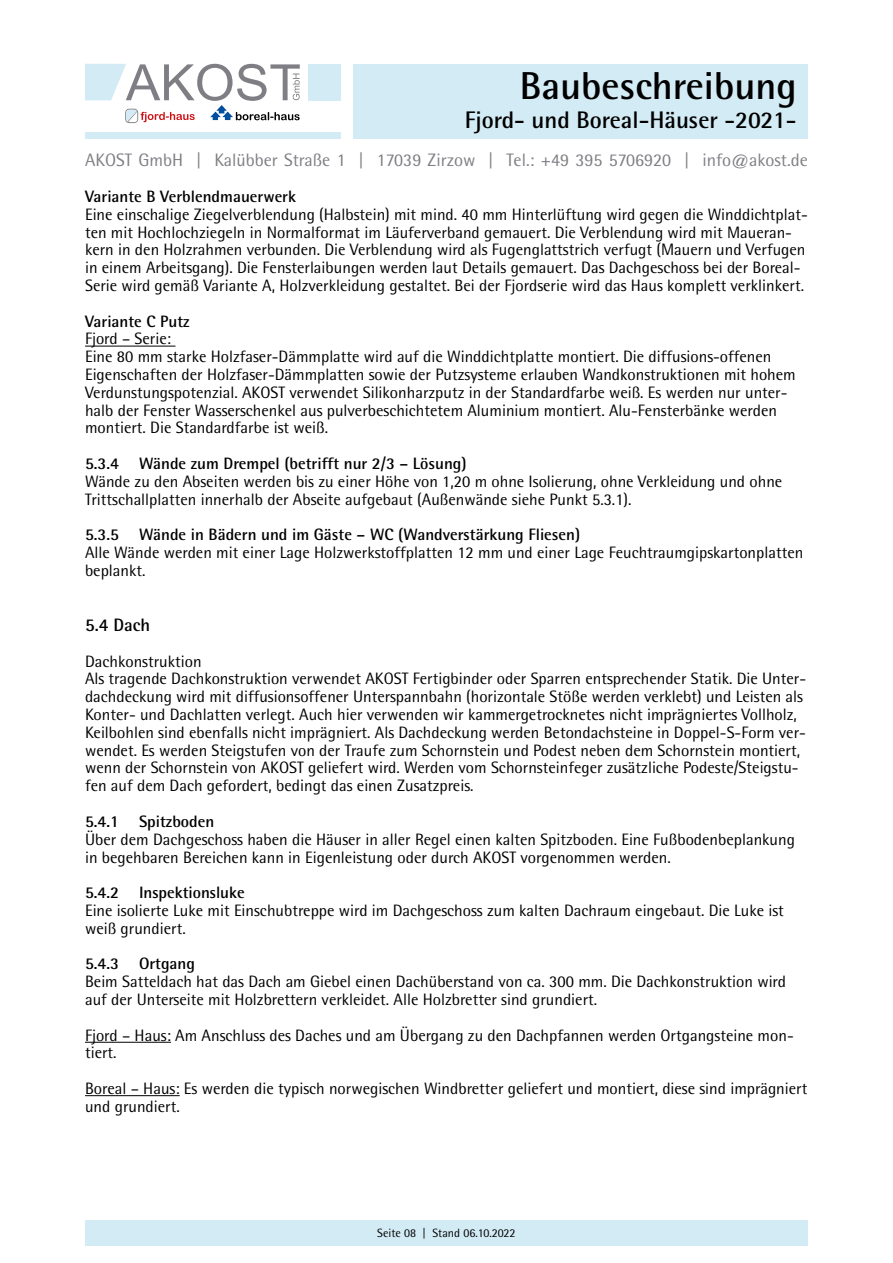
<style>
.page{position:relative;width:893px;height:1263px;background:#fff}
.page>*{position:absolute;margin:0;border:0;box-sizing:border-box;transform-origin:0 0}
.t1{font:700 39px "Rotis Semi Sans Std";color:#000}
.t2{font:700 24px "Rotis Semi Sans Std";color:#000}
.t3{font:18px "Rotis Semi Sans Std";color:#7e7e84}
.ZW_US{font:700 18px "Rotis Semi Sans Std";color:#000}
.t4{font:16.5px/17.9px "Rotis Semi Sans Std";color:#000}
.t5{font:700 16.5px "Rotis Semi Sans Std";color:#000}
.t6{font:12px "Rotis Semi Sans Std";color:#000}
</style>
<div class="page">
<div style="left:308px;top:64px;width:32px;height:36px;background:#d3ebf4"></div>
<div style="left:85px;top:132px;width:255px;height:7px;background:#d3ebf4"></div>
<svg style="left:85px;top:64px;width:215px;height:59px"></svg>
<div style="left:353px;top:64px;width:455px;height:75px;background:#d3ebf4"></div>
<div style="left:85px;top:1220px;width:723px;height:25px;background:#d3ebf4"></div>
<hr style="left:85px;top:346px;width:90px;height:1px;background:#000">
<hr style="left:85px;top:1042px;width:86px;height:1px;background:#000">
<hr style="left:85px;top:1095px;width:95px;height:1px;background:#000">
<h1 class="t1" style="left:520px;top:62px;width:278px">Baubeschreibung</h1>
<h2 class="t2" style="left:465px;top:105px;width:333px">Fjord- und Boreal-Häuser -2021-</h2>
<p class="t3" style="left:85px;top:149px;width:724px">AKOST GmbH | Kalübber Straße 1 | 17039 Zirzow | Tel.: +49 395 5706920 | info@akost.de</p>
<p class="t5" style="left:85px;top:186px;width:213px">Variante B Verblendmauerwerk</p>
<p class="t4" style="left:85px;top:205px;width:724px">Eine einschalige Ziegelverblendung (Halbstein) mit mind. 40 mm Hinterlüftung wird gegen die Winddichtplat&shy;ten mit Hochlochziegeln in Normalformat im Läuferverband gemauert. Die Verblendung wird mit Maueran&shy;kern in den Holzrahmen verbunden. Die Verblendung wird als Fugenglattstrich verfugt (Mauern und Verfugen in einem Arbeitsgang). Die Fensterlaibungen werden laut Details gemauert. Das Dachgeschoss bei der Boreal-Serie wird gemäß Variante A, Holzverkleidung gestaltet. Bei der Fjordserie wird das Haus komplett verklinkert.</p>
<p class="t5" style="left:85px;top:311px;width:106px">Variante C Putz</p>
<p class="t4" style="left:85px;top:330px;width:88px">Fjord – Serie:</p>
<p class="t4" style="left:85px;top:348px;width:712px">Eine 80 mm starke Holzfaser-Dämmplatte wird auf die Winddichtplatte montiert. Die diffusions-offenen Eigenschaften der Holzfaser-Dämmplatten sowie der Putzsysteme erlauben Wandkonstruktionen mit hohem Verdunstungspotenzial. AKOST verwendet Silikonharzputz in der Standardfarbe weiß. Es werden nur unter&shy;halb der Fenster Wasserschenkel aus pulverbeschichtetem Aluminium montiert. Alu-Fensterbänke werden montiert. Die Standardfarbe ist weiß.</p>
<p class="t5" style="left:85px;top:453px;width:383px">5.3.4 Wände zum Drempel (betrifft nur 2/3 – Lösung)</p>
<p class="t4" style="left:85px;top:472px;width:699px">Wände zu den Abseiten werden bis zu einer Höhe von 1,20 m ohne Isolierung, ohne Verkleidung und ohne<br>Trittschallplatten innerhalb der Abseite aufgebaut (Außenwände siehe Punkt 5.3.1).</p>
<p class="t5" style="left:85px;top:525px;width:497px">5.3.5 Wände in Bädern und im Gäste – WC (Wandverstärkung Fliesen)</p>
<p class="t4" style="left:85px;top:543px;width:720px">Alle Wände werden mit einer Lage Holzwerkstoffplatten 12 mm und einer Lage Feuchtraumgipskartonplatten beplankt.</p>
<p class="ZW_US" style="left:85px;top:614px;width:67px">5.4 Dach</p>
<p class="t4" style="left:85px;top:652px;width:723px">Dachkonstruktion<br>Als tragende Dachkonstruktion verwendet AKOST Fertigbinder oder Sparren entsprechender Statik. Die Unter&shy;dachdeckung wird mit diffusionsoffener Unterspannbahn (horizontale Stöße werden verklebt) und Leisten als Konter- und Dachlatten verlegt. Auch hier verwenden wir kammergetrocknetes nicht imprägniertes Vollholz, Keilbohlen sind ebenfalls nicht imprägniert. Als Dachdeckung werden Betondachsteine in Doppel-S-Form ver&shy;wendet. Es werden Steigstufen von der Traufe zum Schornstein und Podest neben dem Schornstein montiert, wenn der Schornstein von AKOST geliefert wird. Werden vom Schornsteinfeger zusätzliche Podeste/Steigstu&shy;fen auf dem Dach gefordert, bedingt das einen Zusatzpreis.</p>
<p class="t5" style="left:85px;top:811px;width:131px">5.4.1 Spitzboden</p>
<p class="t4" style="left:85px;top:830px;width:711px">Über dem Dachgeschoss haben die Häuser in aller Regel einen kalten Spitzboden. Eine Fußbodenbeplankung in begehbaren Bereichen kann in Eigenleistung oder durch AKOST vorgenommen werden.</p>
<p class="t5" style="left:85px;top:882px;width:161px">5.4.2 Inspektionsluke</p>
<p class="t4" style="left:85px;top:901px;width:700px">Eine isolierte Luke mit Einschubtreppe wird im Dachgeschoss zum kalten Dachraum eingebaut. Die Luke ist weiß grundiert.</p>
<p class="t5" style="left:85px;top:954px;width:111px">5.4.3 Ortgang</p>
<p class="t4" style="left:85px;top:972px;width:703px">Beim Satteldach hat das Dach am Giebel einen Dachüberstand von ca. 300 mm. Die Dachkonstruktion wird auf der Unterseite mit Holzbrettern verkleidet. Alle Holzbretter sind grundiert.</p>
<p class="t4" style="left:85px;top:1026px;width:710px">Fjord – Haus: Am Anschluss des Daches und am Übergang zu den Dachpfannen werden Ortgangsteine mon&shy;tiert.</p>
<p class="t4" style="left:85px;top:1079px;width:724px">Boreal – Haus: Es werden die typisch norwegischen Windbretter geliefert und montiert, diese sind imprägniert und grundiert.</p>
<p class="t6" style="left:377px;top:1225px;width:140px">Seite 08 | Stand 06.10.2022</p>
</div>
